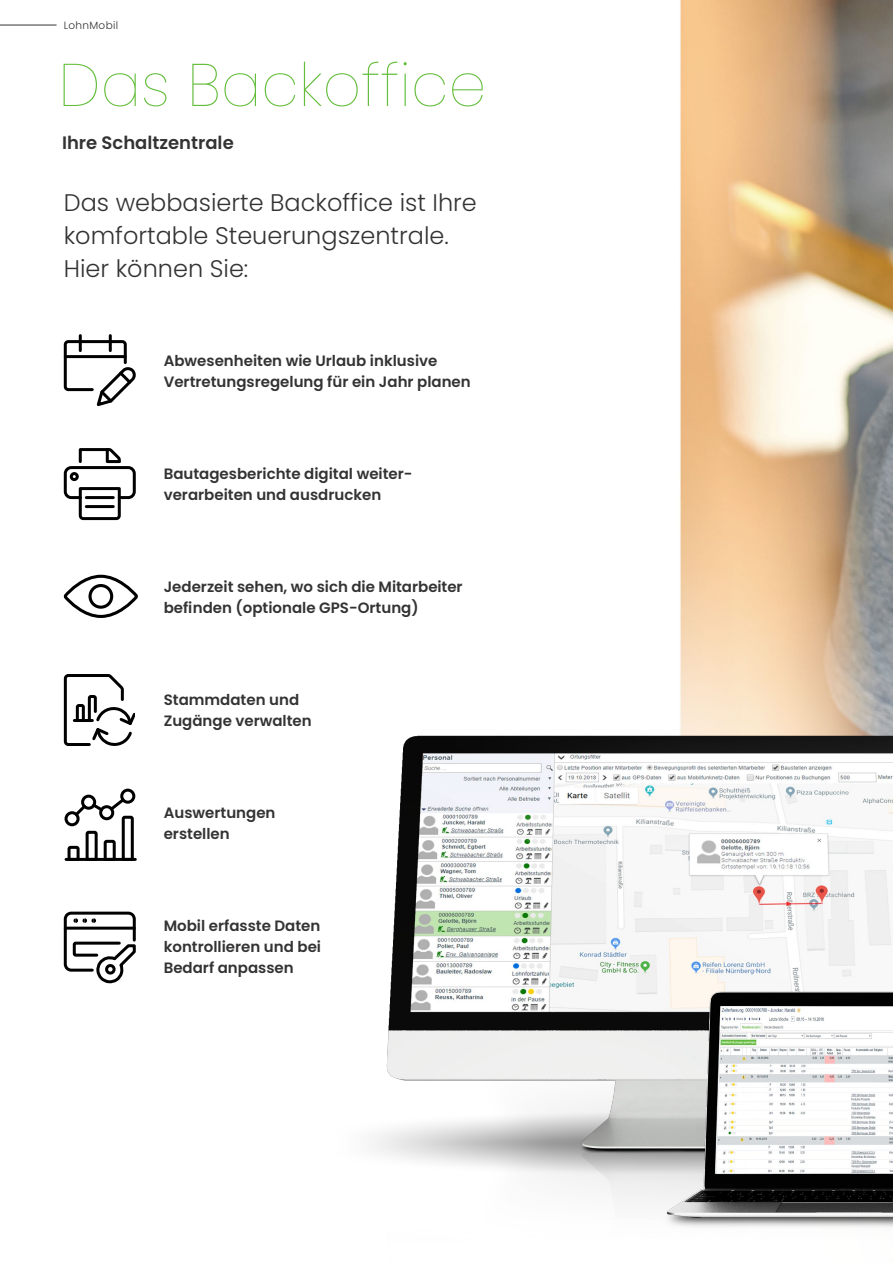
<style>
.page{position:relative;width:893px;height:1263px;background:#fff}
.page>*{position:absolute;margin:0;border:0;box-sizing:border-box;transform-origin:0 0}
.t1{font:100 60px "Poppins";color:#64be3c}
.t2{font:300 24px/33px "Poppins";color:#333}
.t3{font:600 18px "Poppins";color:#333}
.t4{font:600 15px/21px "Poppins";color:#333}
.t5{font:300 10.5px "Poppins";letter-spacing:.03em;color:#333}
</style>
<div class="page">
<img style="left:0;top:0;width:893px;height:966px">
<img style="left:324px;top:687px;width:569px;height:518px">
<img style="left:634px;top:978px;width:259px;height:250px">
<svg style="left:63px;top:674px;width:72px;height:72px"></svg>
<div style="left:64px;top:466px;width:72px;height:33px;border:3px solid #000;border-radius:6px"></div>
<svg style="left:77px;top:486px;width:45px;height:34px"></svg>
<div style="left:70px;top:472px;width:9px;height:9px;border:3px solid #000;border-radius:50%"></div>
<svg style="left:77px;top:448px;width:46px;height:17px"></svg>
<svg style="left:64px;top:573px;width:74px;height:46px"></svg>
<svg style="left:64px;top:339px;width:72px;height:67px"></svg>
<hr style="left:79px;top:336px;width:3px;height:15px;background:#000">
<hr style="left:109px;top:336px;width:3px;height:15px;background:#000">
<hr style="left:65px;top:355px;width:60px;height:3px;background:#000">
<svg style="left:66px;top:796px;width:69px;height:65px"></svg>
<div style="left:120px;top:789px;width:15px;height:15px;border:3px solid #000;border-radius:50%"></div>
<div style="left:99px;top:805px;width:15px;height:15px;border:3px solid #000;border-radius:50%"></div>
<div style="left:81px;top:795px;width:15px;height:15px;border:3px solid #000;border-radius:50%"></div>
<div style="left:65px;top:811px;width:15px;height:15px;border:3px solid #000;border-radius:50%"></div>
<svg style="left:64px;top:911px;width:72px;height:73px"></svg>
<hr style="left:0;top:25px;width:57px;height:1px;background:#333">
<p class="t5" style="left:64px;top:19px;width:56px">LohnMobil</p>
<h1 class="t1" style="left:58px;top:50px;width:429px">Das Backoffice</h1>
<p class="t3" style="left:62px;top:132px;width:173px">Ihre Schaltzentrale</p>
<h2 class="t2" style="left:64px;top:186px;width:415px">Das webbasierte Backoffice ist Ihre komfortable Steuerungszentrale.<br>Hier können Sie:</h2>
<p class="t4" style="left:164px;top:350px;width:309px">Abwesenheiten wie Urlaub inklusive<br>Vertretungsregelung für ein Jahr planen</p>
<p class="t4" style="left:164px;top:463px;width:250px">Bautagesberichte digital weiter&shy;verarbeiten und ausdrucken</p>
<p class="t4" style="left:164px;top:576px;width:300px">Jederzeit sehen, wo sich die Mitarbeiter befinden (optionale GPS-Ortung)</p>
<p class="t4" style="left:164px;top:689px;width:150px">Stammdaten und<br>Zugänge verwalten</p>
<p class="t4" style="left:164px;top:802px;width:113px">Auswertungen erstellen</p>
<p class="t4" style="left:164px;top:915px;width:159px;text-align:justify">Mobil erfasste Daten kontrollieren und bei Bedarf anpassen</p>
</div>
